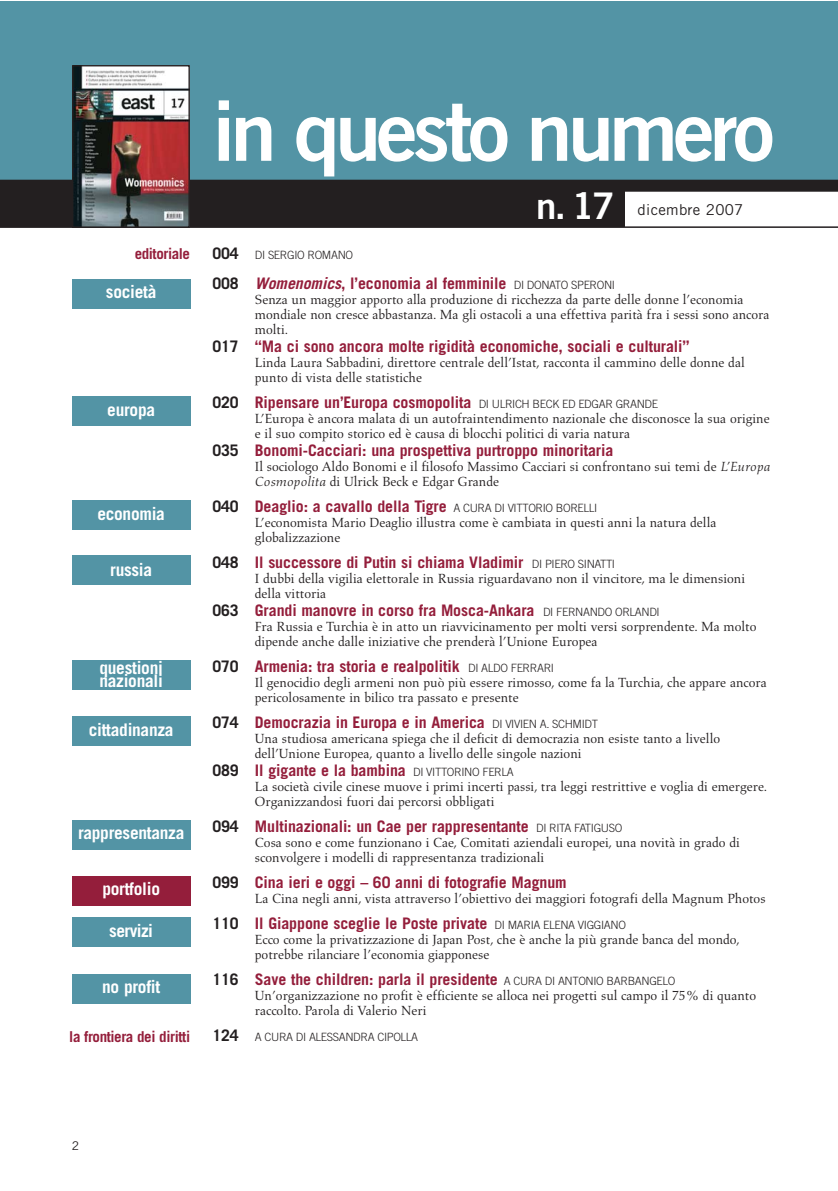
<style>
.page{position:relative;width:838px;height:1191px;background:#fff}
.page>*{position:absolute;margin:0;border:0;box-sizing:border-box;transform-origin:0 0}
.t1{font:82.5px "Trade Gothic Bold Two";letter-spacing:-.055em;color:#fff}
.t2{font:36.6px "Trade Gothic Bold Two";color:#fff}
.t3{font:700 17.4px/13.5px "Trade Gothic";letter-spacing:-.015em;color:#fff}
.t4{font:700 17.4px "Trade Gothic";letter-spacing:-.035em;color:#fff}
.t5{font:700 15.9px "Trade Gothic";letter-spacing:-.005em;color:#941e3b}
.t6{font:700 15px "Trade Gothic";letter-spacing:-.03em;color:#941e3b}
.t7{font:15px "Trade Gothic";letter-spacing:.02em;color:#231f20}
.t8{font:13.5px/14.9px "Aldus";color:#231f20}
.t9{font:12px "Trade Gothic";color:#231f20}
.t10{font:300 11.4px "Trade Gothic";letter-spacing:-.035em;color:#231f20}
.s1{font-weight:700;font-size:15.9px}
.s2{color:#231f20}
.s3{font-style:italic}
.s4{font-weight:300;font-size:11.4px;color:#231f20}
</style>
<div class="page">
<div style="left:72px;top:279px;width:118px;height:29px;background:#5394a5"></div>
<div style="left:0;top:1px;width:837px;height:179px;background:#5394a5"></div>
<div style="left:0;top:182px;width:624px;height:45px;background:#231f20"></div>
<hr style="left:0;top:226px;width:837px;height:2px;background:#231f20">
<div style="left:0;top:180px;width:837px;height:12px;background:#231f20"></div>
<div style="left:72px;top:396px;width:118px;height:30px;background:#5394a5"></div>
<div style="left:72px;top:500px;width:118px;height:30px;background:#5394a5"></div>
<div style="left:72px;top:660px;width:118px;height:29px;background:#5394a5"></div>
<div style="left:72px;top:716px;width:118px;height:30px;background:#5394a5"></div>
<div style="left:72px;top:820px;width:118px;height:29px;background:#5394a5"></div>
<div style="left:72px;top:917px;width:118px;height:30px;background:#5394a5"></div>
<div style="left:72px;top:974px;width:118px;height:29px;background:#5394a5"></div>
<div style="left:72px;top:876px;width:118px;height:29px;background:#941e3b"></div>
<div style="left:72px;top:555px;width:118px;height:29px;background:#5394a5"></div>
<img style="left:74px;top:67px;width:114px;height:159px">
<div style="left:72px;top:65px;width:118px;height:163px;border:1px solid #231f20"></div>
<p class="t6" style="left:135px;top:248px;width:57px">editoriale</p>
<p class="t3" style="left:106px;top:287px;width:52px">società</p>
<p class="t3" style="left:107px;top:404px;width:49px">europa</p>
<p class="t3" style="left:97px;top:508px;width:69px">economia</p>
<p class="t3" style="left:110px;top:564px;width:44px">russia</p>
<p class="t3" style="left:99px;top:662px;width:65px">questioni nazionali</p>
<p class="t3" style="left:89px;top:724px;width:86px">cittadinanza</p>
<p class="t3" style="left:78px;top:827px;width:108px">rappresentanza</p>
<p class="t3" style="left:102px;top:884px;width:59px">portfolio</p>
<p class="t4" style="left:109px;top:924px;width:45px">servizi</p>
<p class="t3" style="left:102px;top:981px;width:60px">no profit</p>
<p class="t6" style="left:69px;top:1031px;width:122px">la frontiera dei diritti</p>
<h1 class="t1" style="left:212px;top:101px;width:563px">in questo numero</h1>
<h2 class="t2" style="left:536px;top:192px;width:80px">n. 17</h2>
<p class="t7" style="left:637px;top:204px;width:107px">dicembre 2007</p>
<p class="t10" style="left:212px;top:251px;width:142px"><span class="s1">004</span> DI SERGIO ROMANO</p>
<p class="t5" style="left:212px;top:278px;width:404px"><span class="s2">008</span> <span class="s3">Womenomics</span>, l’economia al femminile <span class="s4">DI DONATO SPERONI</span></p>
<p class="t8" style="left:255px;top:293px;width:516px">Senza un maggior apporto alla produzione di ricchezza da parte delle donne l’economia mondiale non cresce abbastanza. Ma gli ostacoli a una effettiva parità fra i sessi sono ancora molti.</p>
<p class="t5" style="left:212px;top:341px;width:479px"><span class="s2">017</span> “Ma ci sono ancora molte rigidità economiche, sociali e culturali”</p>
<p class="t8" style="left:255px;top:356px;width:491px">Linda Laura Sabbadini, direttore centrale dell’Istat, racconta il cammino delle donne dal punto di vista delle statistiche</p>
<p class="t5" style="left:212px;top:396px;width:447px"><span class="s2">020</span> Ripensare un’Europa cosmopolita <span class="s4">DI ULRICH BECK ED EDGAR GRANDE</span></p>
<p class="t8" style="left:255px;top:412px;width:516px">L’Europa è ancora malata di un autofraintendimento nazionale che disconosce la sua origine e il suo compito storico ed è causa di blocchi politici di varia natura</p>
<p class="t5" style="left:212px;top:445px;width:402px"><span class="s2">035</span> Bonomi-Cacciari: una prospettiva purtroppo minoritaria</p>
<p class="t8" style="left:255px;top:460px;width:517px">Il sociologo Aldo Bonomi e il filosofo Massimo Cacciari si confrontano sui temi de <span class="s3">L’Europa<br>Cosmopolita</span> di Ulrick Beck e Edgar Grande</p>
<p class="t5" style="left:212px;top:501px;width:386px"><span class="s2">040</span> Deaglio: a cavallo della Tigre <span class="s4">A CURA DI VITTORIO BORELLI</span></p>
<p class="t8" style="left:255px;top:516px;width:463px">L’economista Mario Deaglio illustra come è cambiata in questi anni la natura della globalizzazione</p>
<p class="t5" style="left:212px;top:556px;width:404px"><span class="s2">048</span> Il successore di Putin si chiama Vladimir <span class="s4">DI PIERO SINATTI</span></p>
<p class="t8" style="left:255px;top:572px;width:492px">I dubbi della vigilia elettorale in Russia riguardavano non il vincitore, ma le dimensioni della vittoria</p>
<p class="t5" style="left:212px;top:605px;width:449px"><span class="s2">063</span> Grandi manovre in corso fra Mosca-Ankara <span class="s4">DI FERNANDO ORLANDI</span></p>
<p class="t8" style="left:255px;top:620px;width:503px">Fra Russia e Turchia è in atto un riavvicinamento per molti versi sorprendente. Ma molto dipende anche dalle iniziative che prenderà l’Unione Europea</p>
<p class="t5" style="left:212px;top:660px;width:343px"><span class="s2">070</span> Armenia: tra storia e realpolitik <span class="s4">DI ALDO FERRARI</span></p>
<p class="t8" style="left:255px;top:676px;width:513px">Il genocidio degli armeni non può più essere rimosso, come fa la Turchia, che appare ancora pericolosamente in bilico tra passato e presente</p>
<p class="t5" style="left:212px;top:716px;width:387px"><span class="s2">074</span> Democrazia in Europa e in America <span class="s4">DI VIVIEN A. SCHMIDT</span></p>
<p class="t8" style="left:255px;top:732px;width:467px">Una studiosa americana spiega che il deficit di democrazia non esiste tanto a livello dell’Unione Europea, quanto a livello delle singole nazioni</p>
<p class="t5" style="left:212px;top:765px;width:303px"><span class="s2">089</span> Il gigante e la bambina <span class="s4">DI VITTORINO FERLA</span></p>
<p class="t8" style="left:255px;top:780px;width:514px">La società civile cinese muove i primi incerti passi, tra leggi restrittive e voglia di emergere.<br>Organizzandosi fuori dai percorsi obbligati</p>
<p class="t5" style="left:212px;top:820px;width:411px"><span class="s2">094</span> Multinazionali: un Cae per rappresentante <span class="s4">DI RITA FATIGUSO</span></p>
<p class="t8" style="left:255px;top:836px;width:486px">Cosa sono e come funzionano i Cae, Comitati aziendali europei, una novità in grado di sconvolgere i modelli di rappresentanza tradizionali</p>
<p class="t5" style="left:212px;top:876px;width:356px"><span class="s2">099</span> Cina ieri e oggi – 60 anni di fotografie Magnum</p>
<p class="t8" style="left:255px;top:892px;width:512px">La Cina negli anni, vista attraverso l’obiettivo dei maggiori fotografi della Magnum Photos</p>
<p class="t5" style="left:212px;top:917px;width:415px"><span class="s2">110</span> Il Giappone sceglie le Poste private <span class="s4">DI MARIA ELENA VIGGIANO</span></p>
<p class="t8" style="left:255px;top:933px;width:486px">Ecco come la privatizzazione di Japan Post, che è anche la più grande banca del mondo, potrebbe rilanciare l’economia giapponese</p>
<p class="t5" style="left:212px;top:973px;width:464px"><span class="s2">116</span> Save the children: parla il presidente <span class="s4">A CURA DI ANTONIO BARBANGELO</span></p>
<p class="t8" style="left:255px;top:988px;width:503px">Un’organizzazione no profit è efficiente se alloca nei progetti sul campo il 75% di quanto raccolto. Parola di Valerio Neri</p>
<p class="t10" style="left:212px;top:1032px;width:207px"><span class="s1">124</span> A CURA DI ALESSANDRA CIPOLLA</p>
<p class="t9" style="left:72px;top:1141px;width:9px">2</p>
</div>
